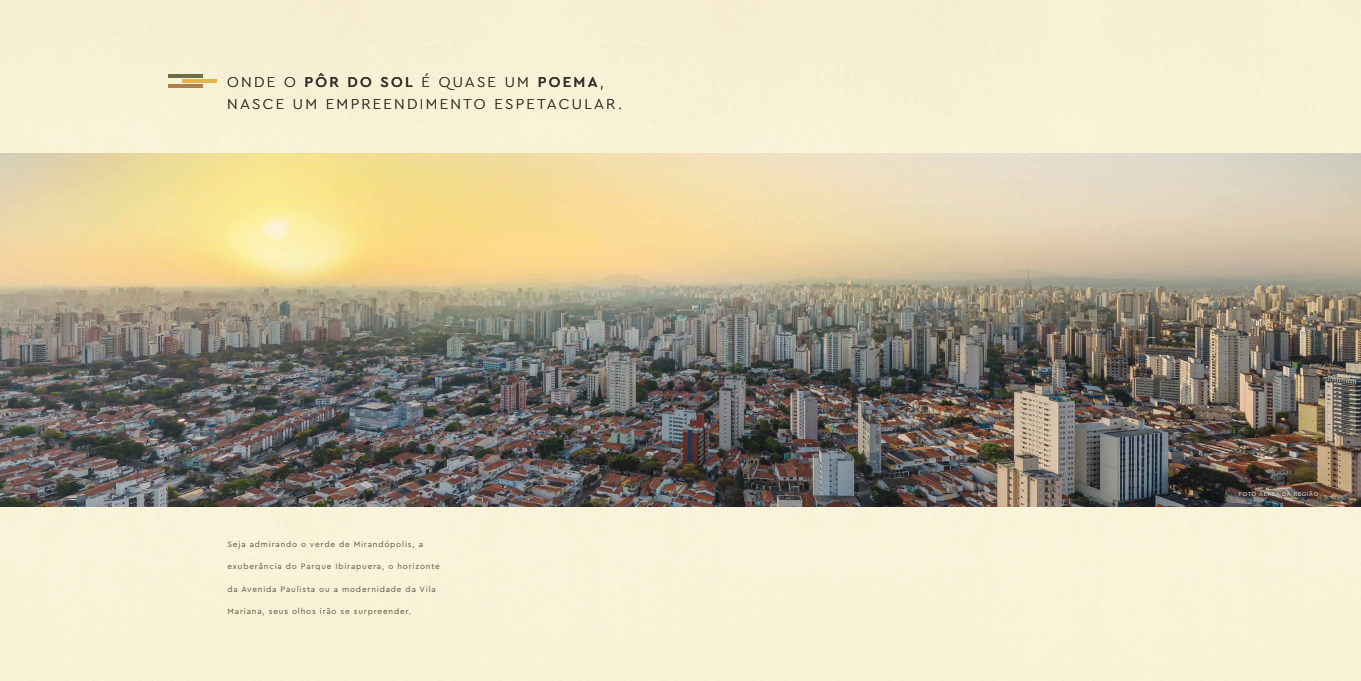
<style>
.page{position:relative;width:1361px;height:681px;background:#fff}
.page>*{position:absolute;margin:0;border:0;box-sizing:border-box;transform-origin:0 0}
.t1{font:300 15px/22.5px "Cera Pro";letter-spacing:.15em;color:#343029}
.t2{font:8.25px "Cera Pro";letter-spacing:.1em;color:#5d5345}
.t3{font:6px "Cera Pro";letter-spacing:.1em;color:#fff}
.s1{font-weight:500}
</style>
<div class="page">
<div style="left:0;top:0;width:1361px;height:680px;background:#f8f3d6"></div>
<img style="left:0;top:153px;width:1361px;height:353px">
<div style="left:1239px;top:490px;width:79px;height:6px;background:#000;opacity:.75"></div>
<hr style="left:182px;top:79px;width:34px;height:3px;background:#e5b34d">
<hr style="left:168px;top:74px;width:34px;height:4px;background:#6d6f42">
<hr style="left:168px;top:84px;width:34px;height:3px;background:#b07f4a">
<h1 class="t1" style="left:227px;top:70px;width:396px">ONDE O <span class="s1">PÔR DO SOL</span> É QUASE UM <span class="s1">POEMA</span>,<br>NASCE UM EMPREENDIMENTO ESPETACULAR.</h1>
<p class="t2" style="left:227px;top:538px;width:197px">Seja admirando o verde de Mirandópolis, a</p>
<p class="t2" style="left:227px;top:561px;width:214px">exuberância do Parque Ibirapuera, o horizonte</p>
<p class="t2" style="left:227px;top:583px;width:210px">da Avenida Paulista ou a modernidade da Vila</p>
<p class="t2" style="left:227px;top:605px;width:185px">Mariana, seus olhos irão se surpreender.</p>
<p class="t3" style="left:1239px;top:489px;width:81px">FOTO AÉREA DA REGIÃO</p>
</div>
